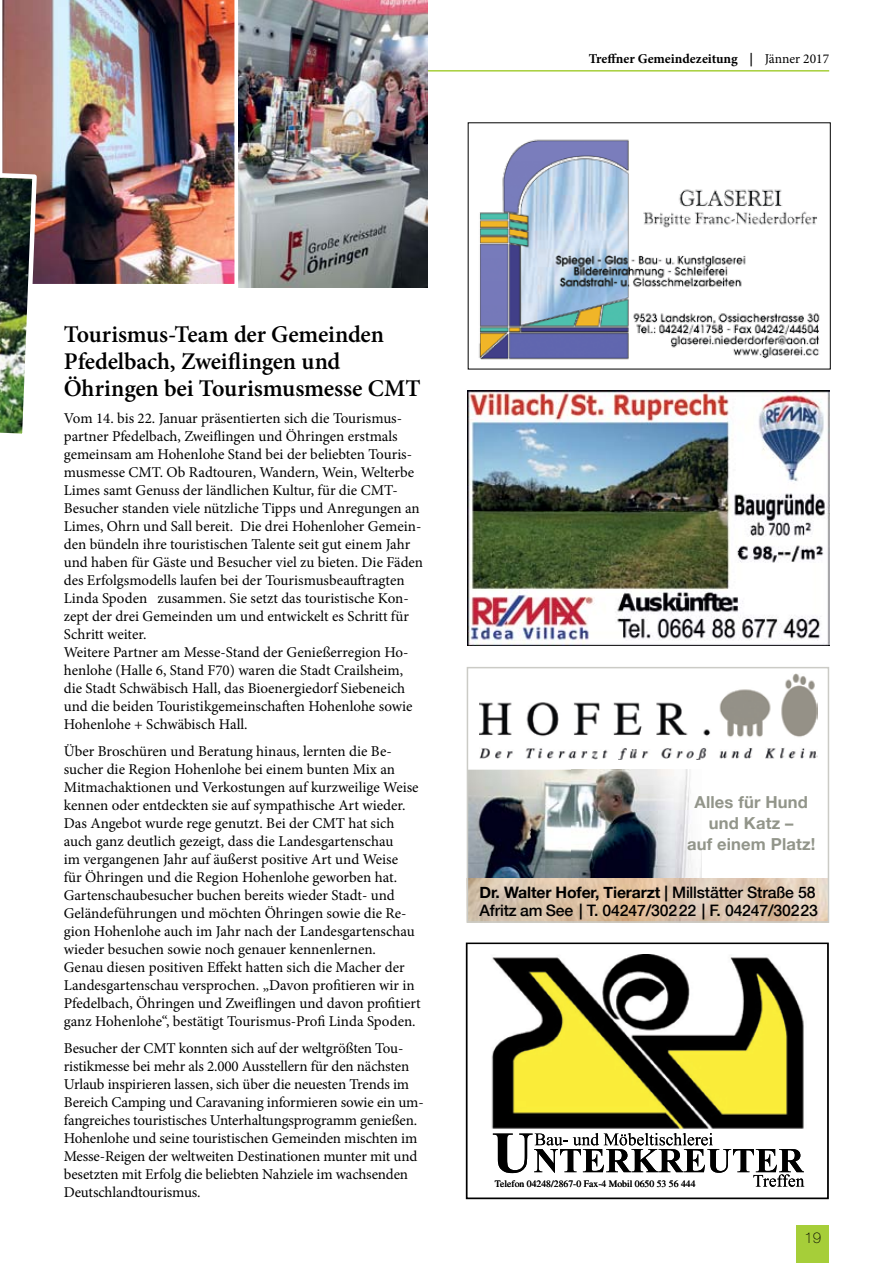
<style>
.page{position:relative;width:893px;height:1263px;background:#fff}
.page>*{position:absolute;margin:0;border:0;box-sizing:border-box;transform-origin:0 0}
.t1{font:600 24px/27px "Minion Pro";letter-spacing:-.01em;color:#000}
.t2{font:700 16.5px/21px "Helvetica Neue";letter-spacing:.01em;color:#92958a;text-align:center}
.t3{font:500 15.75px/18px "Helvetica Neue";letter-spacing:-.01em;color:#000}
.t4{font:15px/18px "Minion Pro";letter-spacing:-.005em;color:#000}
.t5{font:100 15px "Helvetica Neue";color:#000}
.t6{font:700 13.5px "Minion Pro";letter-spacing:-.005em;color:#000}
.t7{font:9.75px "Times";color:#000}
.s1{font-weight:400}
.s2{font-weight:700}
</style>
<div class="page">
<hr style="left:309px;top:70px;width:520px;height:2px;background:#a6ce39">
<div style="left:797px;top:1225px;width:32px;height:38px;background:#a6ce39"></div>
<svg style="left:493px;top:1133px;width:311px;height:54px"></svg>
<img style="left:491px;top:955px;width:313px;height:175px">
<div style="left:466px;top:942px;width:363px;height:257px;border:2px solid #000"></div>
<img style="left:470px;top:770px;width:101px;height:108px">
<img style="left:571px;top:770px;width:131px;height:108px">
<img style="left:479px;top:673px;width:339px;height:86px">
<img style="left:470px;top:878px;width:356px;height:42px">
<div style="left:467px;top:667px;width:362px;height:256px;border:2px solid #cbcbc6"></div>
<img style="left:468px;top:390px;width:361px;height:256px">
<img style="left:479px;top:139px;width:341px;height:221px">
<img style="left:39px;top:0;width:200px;height:288px">
<img style="left:239px;top:0;width:188px;height:288px">
<img style="left:0;top:0;width:39px;height:434px">
<p class="t6" style="left:589px;top:49px;width:242px">Treffner Gemeindezeitung | <span class="s1">Jänner 2017</span></p>
<h1 class="t1" style="left:64px;top:320px;width:358px">Tourismus-Team der Gemeinden<br>Pfedelbach, Zweiflingen und<br>Öhringen bei Tourismusmesse CMT</h1>
<p class="t4" style="left:64px;top:409px;width:361px">Vom 14. bis 22. Januar präsentierten sich die Tourismus&shy;partner Pfedelbach, Zweiflingen und Öhringen erstmals gemeinsam am Hohenlohe Stand bei der beliebten Touris&shy;musmesse CMT. Ob Radtouren, Wandern, Wein, Welterbe Limes samt Genuss der ländlichen Kultur, für die CMT-Besucher standen viele nützliche Tipps und Anregungen an Limes, Ohrn und Sall bereit. Die drei Hohenloher Gemein&shy;den bündeln ihre touristischen Talente seit gut einem Jahr und haben für Gäste und Besucher viel zu bieten. Die Fäden des Erfolgsmodells laufen bei der Tourismusbeauftragten Linda Spoden zusammen. Sie setzt das touristische Kon&shy;zept der drei Gemeinden um und entwickelt es Schritt für Schritt weiter.<br>Weitere Partner am Messe-Stand der Genießerregion Ho&shy;henlohe (Halle 6, Stand F70) waren die Stadt Crailsheim, die Stadt Schwäbisch Hall, das Bioenergiedorf Siebeneich und die beiden Touristikgemeinschaften Hohenlohe sowie Hohenlohe + Schwäbisch Hall.</p>
<p class="t4" style="left:64px;top:742px;width:359px">Über Broschüren und Beratung hinaus, lernten die Be&shy;sucher die Region Hohenlohe bei einem bunten Mix an Mitmachaktionen und Verkostungen auf kurzweilige Weise kennen oder entdeckten sie auf sympathische Art wieder.<br>Das Angebot wurde rege genutzt. Bei der CMT hat sich auch ganz deutlich gezeigt, dass die Landesgartenschau<br>im vergangenen Jahr auf äußerst positive Art und Weise<br>für Öhringen und die Region Hohenlohe geworben hat.<br>Gartenschaubesucher buchen bereits wieder Stadt- und Geländeführungen und möchten Öhringen sowie die Re&shy;gion Hohenlohe auch im Jahr nach der Landesgartenschau wieder besuchen sowie noch genauer kennenlernen.<br>Genau diesen positiven Effekt hatten sich die Macher der Landesgartenschau versprochen. „Davon profitieren wir in Pfedelbach, Öhringen und Zweiflingen und davon profitiert ganz Hohenlohe“, bestätigt Tourismus-Profi Linda Spoden.</p>
<p class="t4" style="left:64px;top:1039px;width:361px">Besucher der CMT konnten sich auf der weltgrößten Tou&shy;ristikmesse bei mehr als 2.000 Ausstellern für den nächsten Urlaub inspirieren lassen, sich über die neuesten Trends im Bereich Camping und Caravaning informieren sowie ein um&shy;fangreiches touristisches Unterhaltungsprogramm genießen.<br>Hohenlohe und seine touristischen Gemeinden mischten im Messe-Reigen der weltweiten Destinationen munter mit und besetzten mit Erfolg die beliebten Nahziele im wachsenden Deutschlandtourismus.</p>
<p class="t2" style="left:687px;top:790px;width:130px">Alles für Hund und Katz –<br>auf einem Platz!</p>
<p class="t3" style="left:479px;top:882px;width:340px"><span class="s2">Dr. Walter Hofer, Tierarzt |</span> Millstätter Straße 58<br>Afritz am See | T. 04247/302 22 | F. 04247/302 23</p>
<p class="t7" style="left:495px;top:1177px;width:202px">Telefon 04248/2867-0 Fax-4 Mobil 0650 53 56 444</p>
<p class="t5" style="left:804px;top:1229px;width:18px">19</p>
</div>
